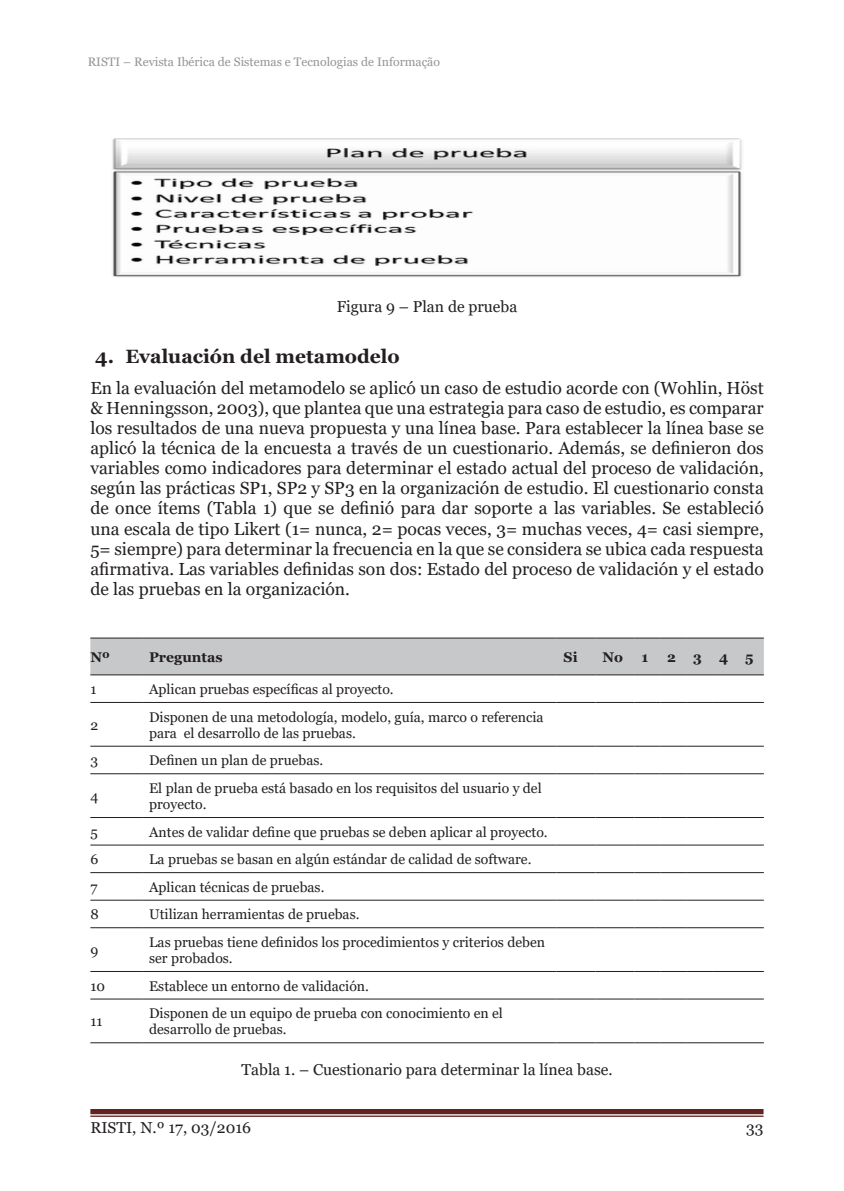
<style>
.page{position:relative;width:844px;height:1191px;background:#fff}
.page>*{position:absolute;margin:0;border:0;box-sizing:border-box;transform-origin:0 0}
.t1{font:700 19.25px "Georgia";color:#231f20}
.txt{font:17.5px/20.1px "Georgia";color:#231f20;text-align:justify}
.legned{font:15.75px "Georgia";color:#231f20}
.tb{font:14px/16.1px "Georgia";color:#231f20}
.tb-2{font:700 14px "Georgia";color:#231f20}
.t2{font:12.25px "Georgia";color:#939598}
</style>
<div class="page">
<div style="left:90px;top:1109px;width:673px;height:5px;background:#622322"></div>
<hr style="left:90px;top:1115px;width:673px;height:1px;background:#622322">
<svg style="left:90px;top:637px;width:673px;height:38px;background:#c0c1c3"></svg>
<hr style="left:90px;top:702px;width:52px;height:1px;background:#231f20">
<hr style="left:142px;top:702px;width:414px;height:1px;background:#231f20">
<hr style="left:556px;top:702px;width:39px;height:1px;background:#231f20">
<hr style="left:595px;top:702px;width:39px;height:1px;background:#231f20">
<svg style="left:634px;top:702px;width:129px;height:1px"></svg>
<hr style="left:90px;top:745px;width:52px;height:1px;background:#231f20">
<hr style="left:142px;top:745px;width:414px;height:1px;background:#231f20">
<hr style="left:556px;top:745px;width:39px;height:1px;background:#231f20">
<hr style="left:595px;top:745px;width:39px;height:1px;background:#231f20">
<svg style="left:634px;top:745px;width:129px;height:1px"></svg>
<hr style="left:90px;top:773px;width:52px;height:1px;background:#231f20">
<hr style="left:142px;top:773px;width:414px;height:1px;background:#231f20">
<hr style="left:556px;top:773px;width:39px;height:1px;background:#231f20">
<hr style="left:595px;top:773px;width:39px;height:1px;background:#231f20">
<svg style="left:634px;top:773px;width:129px;height:1px"></svg>
<hr style="left:90px;top:817px;width:52px;height:1px;background:#231f20">
<hr style="left:142px;top:817px;width:414px;height:1px;background:#231f20">
<hr style="left:556px;top:817px;width:39px;height:1px;background:#231f20">
<hr style="left:595px;top:817px;width:39px;height:1px;background:#231f20">
<svg style="left:634px;top:817px;width:129px;height:1px"></svg>
<hr style="left:90px;top:844px;width:52px;height:1px;background:#231f20">
<hr style="left:142px;top:844px;width:414px;height:1px;background:#231f20">
<hr style="left:556px;top:844px;width:39px;height:1px;background:#231f20">
<hr style="left:595px;top:844px;width:39px;height:1px;background:#231f20">
<svg style="left:634px;top:844px;width:129px;height:1px"></svg>
<hr style="left:90px;top:872px;width:52px;height:1px;background:#231f20">
<hr style="left:142px;top:872px;width:414px;height:1px;background:#231f20">
<hr style="left:556px;top:872px;width:39px;height:1px;background:#231f20">
<hr style="left:595px;top:872px;width:39px;height:1px;background:#231f20">
<svg style="left:634px;top:872px;width:129px;height:1px"></svg>
<hr style="left:90px;top:899px;width:52px;height:1px;background:#231f20">
<hr style="left:142px;top:899px;width:414px;height:1px;background:#231f20">
<hr style="left:556px;top:899px;width:39px;height:1px;background:#231f20">
<hr style="left:595px;top:899px;width:39px;height:1px;background:#231f20">
<svg style="left:634px;top:899px;width:129px;height:1px"></svg>
<hr style="left:90px;top:927px;width:52px;height:1px;background:#231f20">
<hr style="left:142px;top:927px;width:414px;height:1px;background:#231f20">
<hr style="left:556px;top:927px;width:39px;height:1px;background:#231f20">
<hr style="left:595px;top:927px;width:39px;height:1px;background:#231f20">
<svg style="left:634px;top:927px;width:129px;height:1px"></svg>
<hr style="left:90px;top:971px;width:52px;height:1px;background:#231f20">
<hr style="left:142px;top:971px;width:414px;height:1px;background:#231f20">
<hr style="left:556px;top:971px;width:39px;height:1px;background:#231f20">
<hr style="left:595px;top:971px;width:39px;height:1px;background:#231f20">
<svg style="left:634px;top:971px;width:129px;height:1px"></svg>
<hr style="left:90px;top:998px;width:52px;height:1px;background:#231f20">
<hr style="left:142px;top:998px;width:414px;height:1px;background:#231f20">
<hr style="left:556px;top:998px;width:39px;height:1px;background:#231f20">
<hr style="left:595px;top:998px;width:39px;height:1px;background:#231f20">
<svg style="left:634px;top:998px;width:129px;height:1px"></svg>
<hr style="left:90px;top:1042px;width:52px;height:1px;background:#231f20">
<hr style="left:142px;top:1042px;width:414px;height:1px;background:#231f20">
<hr style="left:556px;top:1042px;width:39px;height:1px;background:#231f20">
<hr style="left:595px;top:1042px;width:39px;height:1px;background:#231f20">
<svg style="left:634px;top:1042px;width:129px;height:1px"></svg>
<img style="left:112px;top:138px;width:630px;height:139px">
<p class="t2" style="left:88px;top:54px;width:354px">RISTI – Revista Ibérica de Sistemas e Tecnologias de Informação</p>
<p class="legned" style="left:337px;top:297px;width:182px">Figura 9 – Plan de prueba</p>
<h1 class="t1" style="left:95px;top:344px;width:306px">4. Evaluación del metamodelo</h1>
<p class="txt" style="left:90px;top:378px;width:674px">En la evaluación del metamodelo se aplicó un caso de estudio acorde con (Wohlin, Höst &amp; Henningsson, 2003), que plantea que una estrategia para caso de estudio, es comparar los resultados de una nueva propuesta y una línea base. Para establecer la línea base se aplicó la técnica de la encuesta a través de un cuestionario. Además, se definieron dos variables como indicadores para determinar el estado actual del proceso de validación, según las prácticas SP1, SP2 y SP3 en la organización de estudio. El cuestionario consta de once ítems (Tabla 1) que se definió para dar soporte a las variables. Se estableció una escala de tipo Likert (1= nunca, 2= pocas veces, 3= muchas veces, 4= casi siempre, 5= siempre) para determinar la frecuencia en la que se considera se ubica cada respuesta afirmativa. Las variables definidas son dos: Estado del proceso de validación y el estado de las pruebas en la organización.</p>
<p class="tb-2" style="left:90px;top:648px;width:21px">Nº</p>
<p class="tb-2" style="left:149px;top:648px;width:75px">Preguntas</p>
<p class="tb-2" style="left:563px;top:648px;width:16px">Si</p>
<p class="tb-2" style="left:602px;top:648px;width:22px">No</p>
<p class="tb-2" style="left:641px;top:648px;width:8px">1</p>
<p class="tb-2" style="left:667px;top:648px;width:10px">2</p>
<p class="tb-2" style="left:693px;top:648px;width:10px">3</p>
<p class="tb-2" style="left:718px;top:648px;width:11px">4</p>
<p class="tb-2" style="left:744px;top:648px;width:10px">5</p>
<p class="tb" style="left:90px;top:681px;width:8px">1</p>
<p class="tb" style="left:149px;top:681px;width:246px">Aplican pruebas específicas al proyecto.</p>
<p class="tb" style="left:90px;top:717px;width:9px">2</p>
<p class="tb" style="left:149px;top:709px;width:396px">Disponen de una metodología, modelo, guía, marco o referencia para el desarrollo de las pruebas.</p>
<p class="tb" style="left:90px;top:752px;width:9px">3</p>
<p class="tb" style="left:149px;top:752px;width:175px">Definen un plan de pruebas.</p>
<p class="tb" style="left:90px;top:788px;width:9px">4</p>
<p class="tb" style="left:149px;top:780px;width:394px">El plan de prueba está basado en los requisitos del usuario y del proyecto.</p>
<p class="tb" style="left:90px;top:824px;width:9px">5</p>
<p class="tb" style="left:149px;top:824px;width:400px">Antes de validar define que pruebas se deben aplicar al proyecto.</p>
<p class="tb" style="left:90px;top:851px;width:9px">6</p>
<p class="tb" style="left:149px;top:851px;width:384px">La pruebas se basan en algún estándar de calidad de software.</p>
<p class="tb" style="left:90px;top:879px;width:9px">7</p>
<p class="tb" style="left:149px;top:879px;width:177px">Aplican técnicas de pruebas.</p>
<p class="tb" style="left:90px;top:906px;width:10px">8</p>
<p class="tb" style="left:149px;top:906px;width:212px">Utilizan herramientas de pruebas.</p>
<p class="tb" style="left:90px;top:942px;width:9px">9</p>
<p class="tb" style="left:149px;top:934px;width:397px">Las pruebas tiene definidos los procedimientos y criterios deben ser probados.</p>
<p class="tb" style="left:90px;top:978px;width:16px">10</p>
<p class="tb" style="left:149px;top:978px;width:221px">Establece un entorno de validación.</p>
<p class="tb" style="left:90px;top:1013px;width:14px">11</p>
<p class="tb" style="left:149px;top:1005px;width:355px">Disponen de un equipo de prueba con conocimiento en el desarrollo de pruebas.</p>
<p class="legned" style="left:241px;top:1060px;width:372px">Tabla 1. – Cuestionario para determinar la línea base.</p>
<p class="legned" style="left:90px;top:1117px;width:162px">RISTI, N.º 17, 03/2016</p>
<p class="legned" style="left:746px;top:1118px;width:19px">33</p>
</div>
